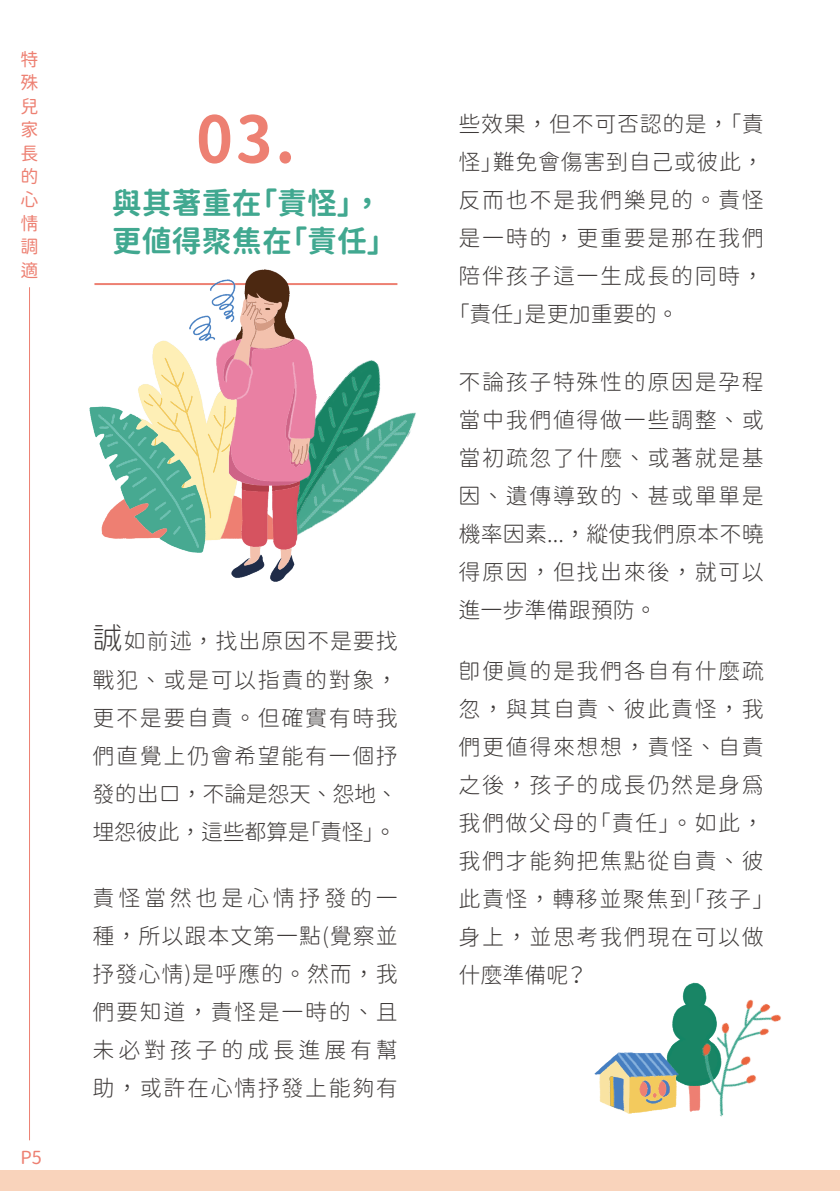
<style>
.page{position:relative;width:840px;height:1191px;background:#fff}
.page>*{position:absolute;margin:0;border:0;box-sizing:border-box;transform-origin:0 0}
.t1{font:64px "Gen Sen Maru Gothic TW Bold TTF";color:#ed8072}
.t2{font:30px/38px "Gen Sen Maru Gothic TW Bold TTF";color:#41a890}
.t3{font:22px/38px "Gen Sen Maru Gothic TW Light TTF";letter-spacing:.07em;color:#3e3a39;text-align:justify}
.t4{font:22px "Gen Sen Maru Gothic TW Light TTF";letter-spacing:.03em;color:#3e3a39}
.t5{font:22px "Gen Sen Maru Gothic TW Light TTF";color:#3e3a39}
.t6{font:18px/23.4px "Gen Sen Maru Gothic TW Regular TTF";color:#ed8072;text-align:justify}
.s1{font-size:30px}
</style>
<div class="page">
<hr style="left:29px;top:287px;width:1px;height:853px;background:#ed8072">
<div style="left:0;top:1171px;width:839px;height:20px;background:#f9d3bb"></div>
<hr style="left:94px;top:283px;width:303px;height:2px;background:#ed8072">
<img style="left:138px;top:341px;width:104px;height:199px">
<img style="left:141px;top:358px;width:93px;height:160px">
<img style="left:89px;top:407px;width:116px;height:145px">
<img style="left:98px;top:414px;width:104px;height:133px">
<img style="left:338px;top:366px;width:43px;height:20px">
<img style="left:291px;top:386px;width:125px;height:178px">
<img style="left:298px;top:399px;width:113px;height:154px">
<img style="left:250px;top:549px;width:41px;height:6px">
<img style="left:231px;top:555px;width:63px;height:27px">
<img style="left:242px;top:491px;width:58px;height:58px">
<img style="left:242px;top:485px;width:58px;height:6px">
<img style="left:294px;top:337px;width:22px;height:148px">
<img style="left:217px;top:338px;width:90px;height:147px">
<img style="left:225px;top:359px;width:72px;height:81px">
<img style="left:234px;top:340px;width:58px;height:26px">
<img style="left:289px;top:438px;width:21px;height:26px">
<img style="left:292px;top:444px;width:15px;height:18px">
<img style="left:235px;top:270px;width:59px;height:70px">
<img style="left:259px;top:318px;width:15px;height:12px">
<img style="left:243px;top:299px;width:16px;height:48px">
<img style="left:247px;top:301px;width:26px;height:20px">
<img style="left:189px;top:279px;width:46px;height:62px">
<img style="left:668px;top:982px;width:36px;height:103px">
<img style="left:599px;top:1077px;width:29px;height:36px">
<img style="left:609px;top:1077px;width:15px;height:33px">
<img style="left:609px;top:1077px;width:5px;height:29px">
<img style="left:628px;top:1077px;width:47px;height:36px">
<img style="left:638px;top:1080px;width:4px;height:17px">
<img style="left:642px;top:1080px;width:20px;height:23px">
<img style="left:657px;top:1079px;width:3px;height:17px">
<img style="left:660px;top:1079px;width:9px;height:17px">
<img style="left:594px;top:1052px;width:83px;height:25px">
<img style="left:617px;top:1052px;width:56px;height:25px">
<img style="left:680px;top:997px;width:44px;height:120px">
<img style="left:699px;top:988px;width:82px;height:100px">
<p class="t6" style="left:21px;top:48px;width:19px">特殊兒家長的心情調適</p>
<h1 class="t1" style="left:196px;top:103px;width:101px">03.</h1>
<h2 class="t2" style="left:112px;top:185px;width:286px">與其著重在「責怪」，更値得聚焦在「責任」</h2>
<p class="t6" style="left:21px;top:1146px;width:23px">P5</p>
<p class="t3" style="left:93px;top:623px;width:307px"><span class="s1">誠</span>如前述，找出原因不是要找戰犯、或是可以指責的對象，更不是要自責。但確實有時我們直覺上仍會希望能有一個抒發的出口，不論是怨天、怨地、埋怨彼此，這些都算是「責怪」。</p>
<p class="t3" style="left:93px;top:879px;width:307px">責怪當然也是心情抒發的一種，所以跟本文第一點(覺察並抒發心情)是呼應的。然而，我們要知道，責怪是一時的、且未必對孩子的成長進展有幫助，或許在心情抒發上能夠有</p>
<p class="t4" style="left:458px;top:112px;width:307px">些效果，但不可否認的是，「責</p>
<p class="t4" style="left:458px;top:150px;width:307px">怪」難免會傷害到自己或彼此，</p>
<p class="t3" style="left:458px;top:182px;width:307px">反而也不是我們樂見的。責怪</p>
<p class="t3" style="left:458px;top:220px;width:307px">是一時的，更重要是那在我們</p>
<p class="t3" style="left:458px;top:258px;width:307px">陪伴孩子這一生成長的同時，</p>
<p class="t5" style="left:447px;top:302px;width:232px">「責任」是更加重要的。</p>
<p class="t3" style="left:458px;top:363px;width:307px">不論孩子特殊性的原因是孕程當中我們値得做一些調整、或當初疏忽了什麼、或著就是基因、遺傳導致的、甚或單單是機率因素...，縱使我們原本不曉得原因，但找出來後，就可以進一步準備跟預防。</p>
<p class="t3" style="left:458px;top:652px;width:317px;text-align:left">即便眞的是我們各自有什麼疏忽，與其自責、彼此責怪，我們更値得來想想，責怪、自責之後，孩子的成長仍然是身為我們做父母的「責任」。如此，我們才能夠把焦點從自責、彼此責怪，轉移並聚焦到「孩子」身上，並思考我們現在可以做什麼準備呢？</p>
</div>
